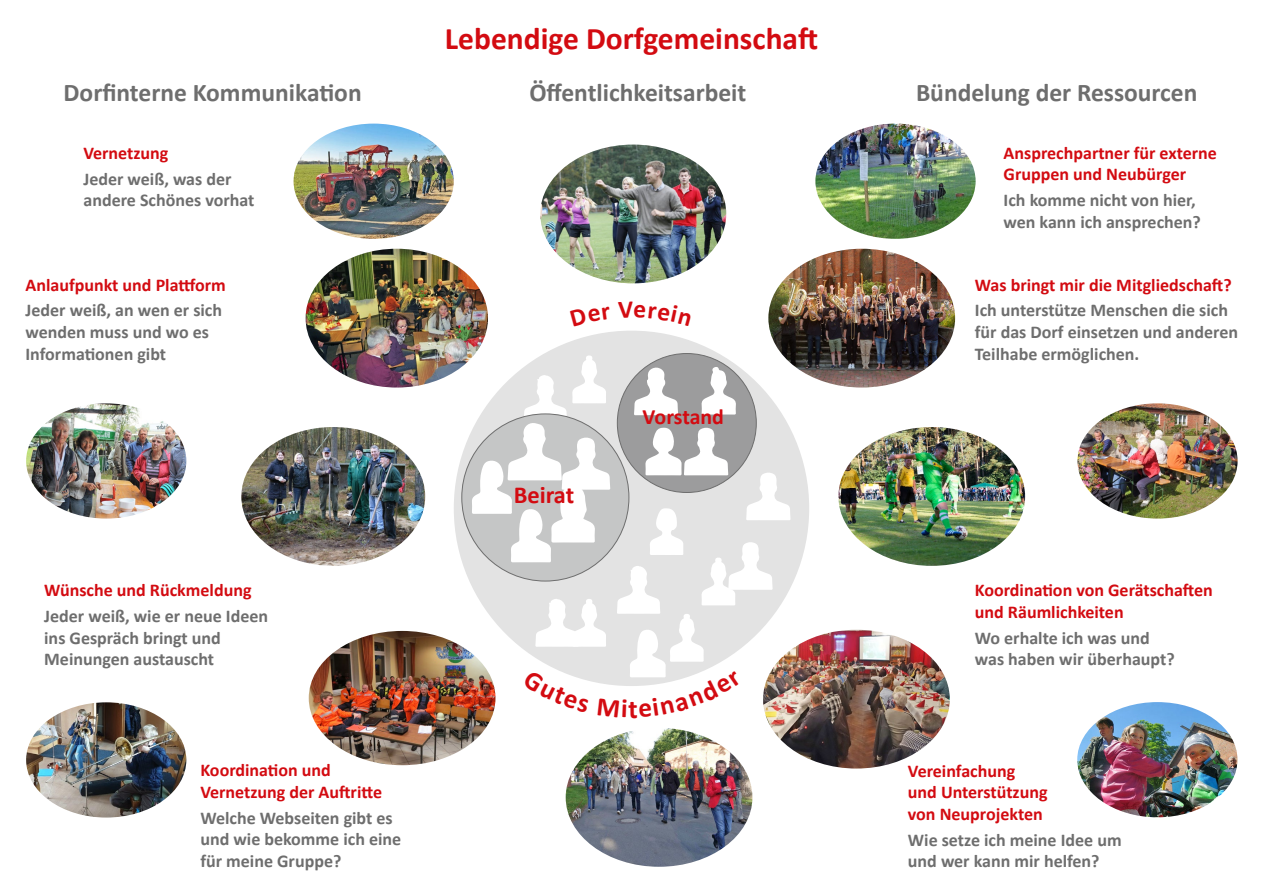
<style>
.page{position:relative;width:1263px;height:893px;background:#fff}
.page>*{position:absolute;margin:0;border:0;box-sizing:border-box;transform-origin:0 0}
.t1{font:700 31.5px "Calibri";color:#d30b11}
.t2{font:700 25.5px "Calibri";color:#6e6e6e}
.t3{font:700 24.45px "Calibri";color:#d30b11}
.t4{font:700 21.9px "Calibri";letter-spacing:-.01em;color:#d30b11}
.t5{font:700 18px/21.6px "Calibri";color:#6e6e6e}
.t6{font:700 18px/21.6px "Calibri";color:#d30b11}
</style>
<div class="page">
<div style="left:454px;top:331px;width:355px;height:355px;background:#e3e3e3;border-radius:50%"></div>
<img style="left:768px;top:249px;width:187px;height:139px">
<img style="left:540px;top:145px;width:186px;height:138px">
<img style="left:566px;top:728px;width:186px;height:139px">
<img style="left:306px;top:249px;width:182px;height:139px">
<img style="left:26px;top:403px;width:160px;height:116px">
<img style="left:1077px;top:403px;width:160px;height:116px">
<img style="left:815px;top:124px;width:160px;height:115px">
<img style="left:309px;top:631px;width:183px;height:134px">
<img style="left:26px;top:702px;width:160px;height:115px">
<img style="left:294px;top:124px;width:160px;height:115px">
<img style="left:1077px;top:702px;width:160px;height:115px">
<img style="left:838px;top:427px;width:187px;height:139px">
<img style="left:241px;top:427px;width:184px;height:139px">
<img style="left:766px;top:630px;width:184px;height:138px">
<svg style="left:472px;top:355px;width:319px;height:363px"></svg>
<h1 class="t1" style="left:445px;top:16px;width:375px">Lebendige Dorfgemeinschaft</h1>
<h2 class="t2" style="left:64px;top:74px;width:300px">Dorfinterne Kommunikation</h2>
<h2 class="t2" style="left:529px;top:74px;width:219px">Öffentlichkeitsarbeit</h2>
<h2 class="t2" style="left:916px;top:74px;width:283px">Bündelung der Ressourcen</h2>
<p class="t6" style="left:83px;top:142px;width:86px">Vernetzung</p>
<p class="t5" style="left:83px;top:168px;width:172px">Jeder weiß, was der andere Schönes vorhat</p>
<p class="t6" style="left:26px;top:274px;width:202px">Anlaufpunkt und Plattform</p>
<p class="t5" style="left:26px;top:299px;width:198px">Jeder weiß, an wen er sich wenden muss und wo es<br>Informationen gibt</p>
<p class="t6" style="left:44px;top:579px;width:209px">Wünsche und Rückmeldung</p>
<p class="t5" style="left:44px;top:605px;width:225px">Jeder weiß, wie er neue Ideen ins Gespräch bringt und<br>Meinungen austauscht</p>
<p class="t6" style="left:200px;top:759px;width:183px">Koordination und<br>Vernetzung der Auftritte</p>
<p class="t5" style="left:200px;top:807px;width:202px">Welche Webseiten gibt es und wie bekomme ich eine für meine Gruppe?</p>
<h3 class="t3" style="left:514px;top:478px;width:62px">Beirat</h3>
<p class="t4" style="left:643px;top:402px;width:83px">Vorstand</p>
<p class="t6" style="left:1003px;top:142px;width:215px">Ansprechpartner für externe<br>Gruppen und Neubürger</p>
<p class="t5" style="left:1003px;top:189px;width:199px">Ich komme nicht von hier, wen kann ich ansprechen?</p>
<p class="t6" style="left:975px;top:273px;width:258px">Was bringt mir die Mitgliedschaft?</p>
<p class="t5" style="left:975px;top:299px;width:265px">Ich unterstütze Menschen die sich für das Dorf einsetzen und anderen<br>Teilhabe ermöglichen.</p>
<p class="t6" style="left:975px;top:579px;width:239px">Koordination von Gerätschaften und Räumlichkeiten</p>
<p class="t5" style="left:975px;top:626px;width:201px">Wo erhalte ich was und was haben wir überhaupt?</p>
<p class="t6" style="left:908px;top:760px;width:141px">Vereinfachung und Unterstützung von Neuprojekten</p>
<p class="t5" style="left:908px;top:829px;width:215px">Wie setze ich meine Idee um und wer kann mir helfen?</p>
</div>
